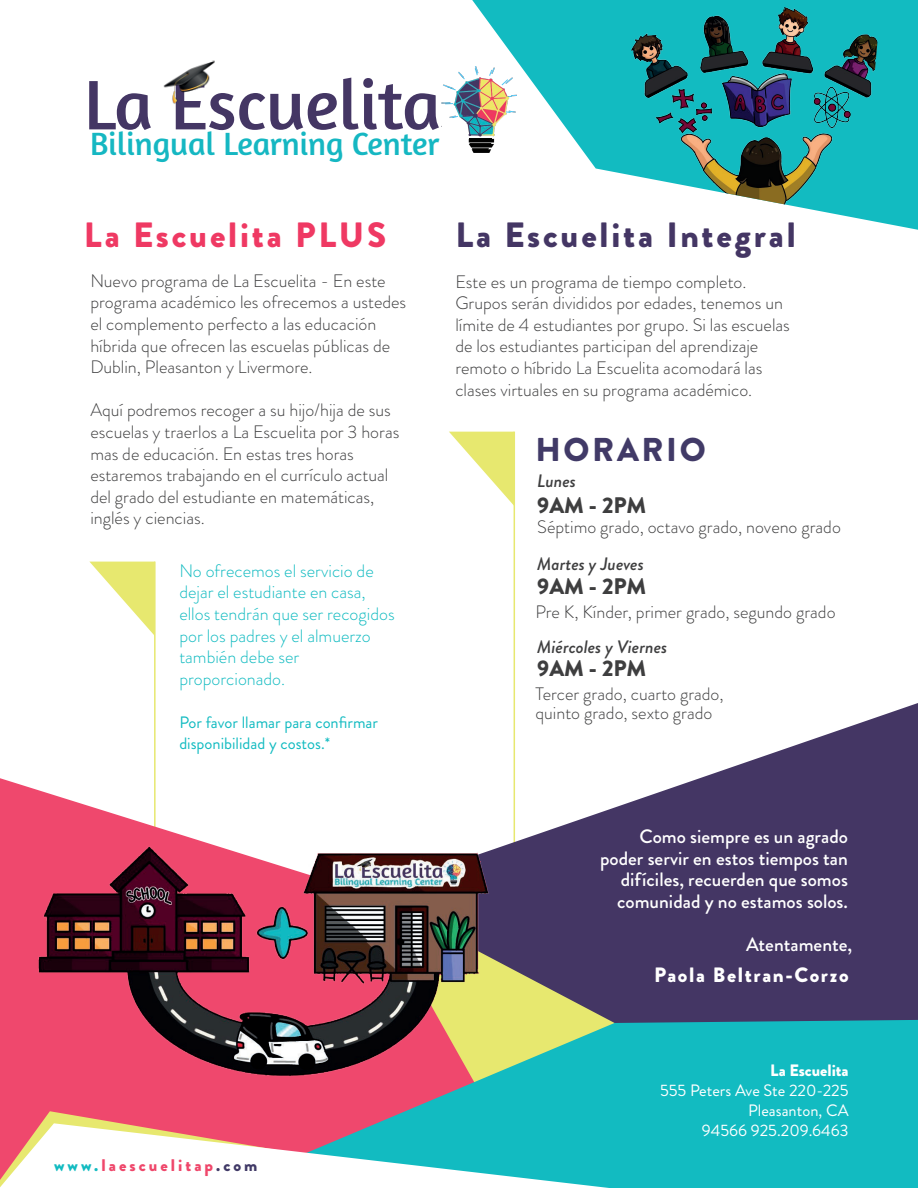
<style>
.page{position:relative;width:918px;height:1188px;background:#fff}
.page>*{position:absolute;margin:0;border:0;box-sizing:border-box;transform-origin:0 0}
.t1{font:71.4px "Amaranth";color:#443664}
.t2{font:900 35.1px "Brandon Grotesque";letter-spacing:.08em;color:#443664}
.t3{font:900 35.1px "Brandon Grotesque";letter-spacing:.08em;color:#ef3963}
.t4{font:900 33px "Brandon Grotesque";letter-spacing:.08em;color:#413a67}
.t5{font:32.7px "Amaranth";color:#15b7c2}
.t6{font:900 22.5px "Brandon Grotesque";color:#3e3e3f}
.t7{font:900 20.7px "Brandon Grotesque";letter-spacing:.08em;color:#fff}
.t8{font:500 19.35px/21.5px "Brandon Grotesque";color:#fff;text-align:right}
.t9{font:300 18px/21.6px "Brandon Grotesque";color:#3e3e3f}
.t10{font:300 18px/21.6px "Brandon Grotesque";color:#12bbc1}
.t11{font:italic 500 18px "Brandon Grotesque";color:#3e3e3f}
.t12{font:900 16.8px "Brandon Grotesque";letter-spacing:.18em;color:#ef476b}
.t13{font:16.5px/19.8px "Brandon Grotesque";color:#fff;text-align:right}
.t14{font:16.5px/21.5px "Brandon Grotesque";color:#12bbc1}
.t15{font:900 16.5px "Brandon Grotesque";color:#fff}
.s1{color:#12bbc1}
.s2{color:#413a67}
</style>
<div class="page">
<hr style="left:514px;top:432px;width:1px;height:434px;background:#e7e86f">
<svg style="left:449px;top:432px;width:65px;height:74px"></svg>
<img style="left:163px;top:60px;width:52px;height:44px">
<hr style="left:154px;top:562px;width:2px;height:304px;background:#e7e86f">
<svg style="left:90px;top:562px;width:64px;height:73px"></svg>
<svg style="left:472px;top:0;width:446px;height:230px;fill:#12bbc1"></svg>
<img style="left:630px;top:7px;width:251px;height:212px">
<svg style="left:513px;top:694px;width:405px;height:326px;fill:#443664"></svg>
<div style="left:538px;top:893px;width:201px;height:127px;background:#443664"></div>
<svg style="left:0;top:777px;width:538px;height:334px"></svg>
<svg style="left:205px;top:1020px;width:713px;height:168px;background:#34b0b3"></svg>
<svg style="left:0;top:1111px;width:568px;height:12px;background:#a97687"></svg>
<svg style="left:0;top:1123px;width:709px;height:65px"></svg>
<img style="left:35px;top:834px;width:458px;height:249px">
<img style="left:442px;top:67px;width:75px;height:85px">
<h1 class="t1" style="left:84px;top:63px;width:358px">La Escuelita</h1>
<h3 class="t5" style="left:90px;top:125px;width:351px">Bilingual Learning Center</h3>
<h2 class="t3" style="left:84px;top:210px;width:304px">La Escuelita PLUS</h2>
<p class="t9" style="left:90px;top:270px;width:317px">Nuevo programa de La Escuelita - En este programa académico les ofrecemos a ustedes el complemento perfecto a las educación híbrida que ofrecen las escuelas públicas de Dublin, Pleasanton y Livermore.</p>
<p class="t9" style="left:90px;top:399px;width:311px">Aquí podremos recoger a su hijo/hija de sus escuelas y traerlos a La Escuelita por 3 horas mas de educación. En estas tres horas estaremos trabajando en el currículo actual del grado del estudiante en matemáticas, inglés y ciencias.</p>
<p class="t10" style="left:179px;top:560px;width:217px">No ofrecemos el servicio de dejar el estudiante en casa, ellos tendrán que ser recogidos por los padres y el almuerzo también debe ser proporcionado.</p>
<p class="t14" style="left:179px;top:711px;width:200px">Por favor llamar para confirmar disponibilidad y costos.*</p>
<h2 class="t2" style="left:455px;top:210px;width:342px">La Escuelita Integral</h2>
<p class="t9" style="left:455px;top:271px;width:336px">Este es un programa de tiempo completo.<br>Grupos serán divididos por edades, tenemos un límite de 4 estudiantes por grupo. Si las escuelas de los estudiantes participan del aprendizaje remoto o híbrido La Escuelita acomodará las clases virtuales en su programa académico.</p>
<h3 class="t4" style="left:535px;top:426px;width:172px">HORARIO</h3>
<p class="t6" style="left:537px;top:489px;width:111px">9AM - 2PM</p>
<p class="t11" style="left:537px;top:469px;width:40px">Lunes</p>
<p class="t9" style="left:537px;top:516px;width:305px">Séptimo grado, octavo grado, noveno grado</p>
<p class="t11" style="left:537px;top:551px;width:108px">Martes y Jueves</p>
<p class="t6" style="left:537px;top:570px;width:111px">9AM - 2PM</p>
<p class="t9" style="left:535px;top:601px;width:302px">Pre K, Kínder, primer grado, segundo grado</p>
<p class="t11" style="left:537px;top:634px;width:131px">Miércoles y Viernes</p>
<p class="t6" style="left:537px;top:653px;width:111px">9AM - 2PM</p>
<p class="t9" style="left:535px;top:685px;width:190px;line-height:18.6px">Tercer grado, cuarto grado, quinto grado, sexto grado</p>
<p class="t8" style="left:600px;top:826px;width:249px">Como siempre es un agrado poder servir en estos tiempos tan difíciles, recuerden que somos comunidad y no estamos solos.</p>
<p class="t8" style="left:746px;top:933px;width:108px">Atentamente,</p>
<p class="t7" style="left:654px;top:960px;width:196px">Paola Beltran-Corzo</p>
<p class="t12" style="left:54px;top:1154px;width:205px"><span class="s1">www.</span>laescuelitap<span class="s2">.com</span></p>
<p class="t15" style="left:770px;top:1059px;width:80px">La Escuelita</p>
<p class="t13" style="left:660px;top:1081px;width:190px">555 Peters Ave Ste 220-225<br>Pleasanton, CA<br>94566 925.209.6463</p>
</div>
